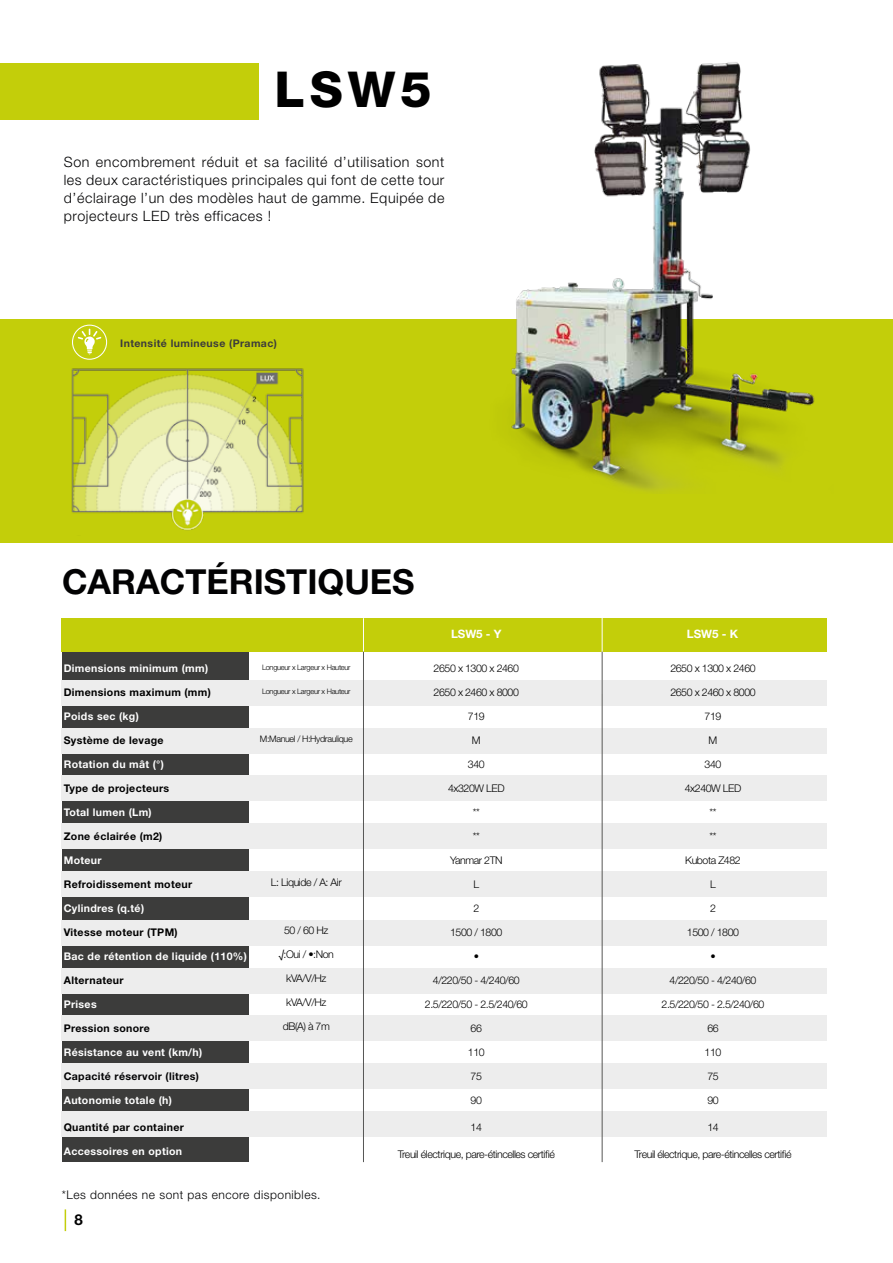
<style>
.page{position:relative;width:893px;height:1263px;background:#fff}
.page>*{position:absolute;margin:0;border:0;box-sizing:border-box;transform-origin:0 0}
.t1{font:800 49.5px "Helvetica Neue";color:#000}
.t2{font:700 34.5px "Helvetica Neue LT Pro";color:#020203}
.t3{font:700 15px "Helvetica Neue LT Pro";color:#000}
.t4{font:300 14.25px/18px "Helvetica Neue LT Pro";letter-spacing:.04em;color:#020203;text-align:justify}
.t5{font:300 12px "Helvetica Neue LT Pro";letter-spacing:.04em;color:#020203}
.t6{font:700 11.55px "Helvetica Neue";color:#fff}
.t7{font:300 10.65px "Helvetica Neue LT Pro";letter-spacing:-.04em;color:#000}
.t8{font:700 10.65px "Helvetica Neue";letter-spacing:.03em;color:#fff}
.t9{font:700 10.65px "Helvetica Neue";letter-spacing:.03em;color:#000}
.t10{font:700 10.65px "Helvetica Neue";letter-spacing:.03em;color:#020203}
.t11{font:700 10.5px "Helvetica Neue LT Pro";letter-spacing:.04em;color:#3c3c3b}
.t12{font:300 9px "Helvetica Neue LT Pro";letter-spacing:-.04em;color:#000}
.t13{font:300 7.5px "Helvetica Neue LT Pro";letter-spacing:-.04em;color:#000}
</style>
<div class="page">
<div style="left:62px;top:623px;width:186px;height:539px;background:#3c3c3b"></div>
<div style="left:62px;top:618px;width:765px;height:34px;background:#c3ce0a"></div>
<div style="left:0;top:319px;width:893px;height:223px;background:#c3ce0a"></div>
<div style="left:62px;top:680px;width:765px;height:25px;background:#ededed"></div>
<div style="left:62px;top:728px;width:765px;height:25px;background:#ededed"></div>
<div style="left:62px;top:776px;width:765px;height:25px;background:#ededed"></div>
<div style="left:62px;top:824px;width:765px;height:25px;background:#ededed"></div>
<div style="left:62px;top:871px;width:765px;height:26px;background:#ededed"></div>
<div style="left:62px;top:921px;width:765px;height:25px;background:#ededed"></div>
<div style="left:62px;top:969px;width:765px;height:25px;background:#ededed"></div>
<div style="left:62px;top:1016px;width:765px;height:25px;background:#ededed"></div>
<div style="left:62px;top:1064px;width:765px;height:25px;background:#ededed"></div>
<div style="left:62px;top:1112px;width:765px;height:25px;background:#ededed"></div>
<hr style="left:363px;top:618px;width:1px;height:34px;background:#fff">
<hr style="left:602px;top:600px;width:1px;height:94px;background:#fff">
<hr style="left:363px;top:652px;width:1px;height:510px;background:#575756">
<hr style="left:602px;top:652px;width:1px;height:510px;background:#575756">
<img style="left:511px;top:62px;width:304px;height:430px">
<div style="left:0;top:64px;width:259px;height:56px;background:#c3ce0a"></div>
<img style="left:71px;top:368px;width:233px;height:163px">
<svg style="left:73px;top:325px;width:33px;height:34px"></svg>
<div style="left:72px;top:325px;width:35px;height:35px;border:1px solid #fff;border-radius:50%"></div>
<svg style="left:78px;top:329px;width:23px;height:25px"></svg>
<svg style="left:65px;top:1209px;width:1px;height:22px"></svg>
<h1 class="t1" style="left:275px;top:60px;width:158px">LSW5</h1>
<h3 class="t4" style="left:64px;top:152px;width:382px">Son encombrement réduit et sa facilité d’utilisation sont les deux caractéristiques principales qui font de cette tour d’éclairage l’un des modèles haut de gamme. Equipée de projecteurs LED très efficaces !</h3>
<p class="t11" style="left:120px;top:337px;width:158px">Intensité lumineuse (Pramac)</p>
<h2 class="t2" style="left:62px;top:561px;width:354px">CARACTÉRISTIQUES</h2>
<p class="t6" style="left:451px;top:627px;width:52px">LSW5 - Y</p>
<p class="t6" style="left:687px;top:627px;width:53px">LSW5 - K</p>
<p class="t8" style="left:64px;top:661px;width:146px">Dimensions minimum (mm)</p>
<p class="t9" style="left:64px;top:685px;width:149px">Dimensions maximum (mm)</p>
<p class="t8" style="left:64px;top:709px;width:77px">Poids sec (kg)</p>
<p class="t9" style="left:64px;top:733px;width:101px">Système de levage</p>
<p class="t8" style="left:64px;top:757px;width:102px">Rotation du mât (°)</p>
<p class="t9" style="left:64px;top:781px;width:107px">Type de projecteurs</p>
<p class="t8" style="left:64px;top:805px;width:89px">Total lumen (Lm)</p>
<p class="t9" style="left:64px;top:829px;width:100px">Zone éclairée (m2)</p>
<p class="t8" style="left:64px;top:853px;width:39px">Moteur</p>
<p class="t9" style="left:64px;top:877px;width:130px">Refroidissement moteur</p>
<p class="t8" style="left:64px;top:901px;width:82px">Cylindres (q.té)</p>
<p class="t9" style="left:64px;top:925px;width:115px">Vitesse moteur (TPM)</p>
<p class="t8" style="left:64px;top:949px;width:185px">Bac de rétention de liquide (110%)</p>
<p class="t9" style="left:64px;top:973px;width:61px">Alternateur</p>
<p class="t8" style="left:64px;top:997px;width:34px">Prises</p>
<p class="t10" style="left:64px;top:1021px;width:88px">Pression sonore</p>
<p class="t8" style="left:64px;top:1045px;width:140px">Résistance au vent (km/h)</p>
<p class="t10" style="left:64px;top:1069px;width:137px">Capacité réservoir (litres)</p>
<p class="t8" style="left:64px;top:1093px;width:110px">Autonomie totale (h)</p>
<p class="t9" style="left:64px;top:1120px;width:122px">Quantité par container</p>
<p class="t8" style="left:64px;top:1144px;width:120px">Accessoires en option</p>
<p class="t13" style="left:262px;top:662px;width:90px">Longueur x Largeur x Hauteur</p>
<p class="t13" style="left:262px;top:686px;width:90px">Longueur x Largeur x Hauteur</p>
<p class="t12" style="left:260px;top:733px;width:94px">M:Manuel / H:Hydraulique</p>
<p class="t7" style="left:271px;top:875px;width:72px">L: Liquide / A: Air</p>
<p class="t7" style="left:284px;top:923px;width:46px">50 / 60 Hz</p>
<p class="t7" style="left:279px;top:947px;width:57px">√:Oui / •:Non</p>
<p class="t7" style="left:286px;top:971px;width:42px">kVA/V/Hz</p>
<p class="t7" style="left:286px;top:995px;width:42px">kVA/V/Hz</p>
<p class="t7" style="left:283px;top:1019px;width:49px">dB(A) à 7m</p>
<p class="t5" style="left:62px;top:1187px;width:260px">*Les données ne sont pas encore disponibles.</p>
<h3 class="t3" style="left:74px;top:1210px;width:10px">8</h3>
<p class="t7" style="left:434px;top:662px;width:87px">2650 x 1300 x 2460</p>
<p class="t7" style="left:434px;top:685px;width:87px">2650 x 2460 x 8000</p>
<p class="t7" style="left:468px;top:709px;width:18px">719</p>
<p class="t7" style="left:472px;top:733px;width:10px">M</p>
<p class="t7" style="left:468px;top:757px;width:18px">340</p>
<p class="t7" style="left:448px;top:781px;width:58px">4x320W LED</p>
<p class="t7" style="left:473px;top:805px;width:9px">**</p>
<p class="t7" style="left:473px;top:829px;width:9px">**</p>
<p class="t7" style="left:450px;top:853px;width:54px">Yanmar 2TN</p>
<p class="t7" style="left:473px;top:877px;width:7px">L</p>
<p class="t7" style="left:473px;top:901px;width:7px">2</p>
<p class="t7" style="left:450px;top:925px;width:54px">1500 / 1800</p>
<p class="t7" style="left:474px;top:949px;width:7px">•</p>
<p class="t7" style="left:433px;top:973px;width:88px">4/220/50 - 4/240/60</p>
<p class="t7" style="left:425px;top:997px;width:104px">2.5/220/50 - 2.5/240/60</p>
<p class="t7" style="left:471px;top:1021px;width:13px">66</p>
<p class="t7" style="left:468px;top:1045px;width:18px">110</p>
<p class="t7" style="left:471px;top:1069px;width:13px">75</p>
<p class="t7" style="left:471px;top:1093px;width:13px">90</p>
<p class="t7" style="left:471px;top:1120px;width:13px">14</p>
<p class="t7" style="left:398px;top:1147px;width:159px">Treuil électrique, pare-étincelles certifié</p>
<p class="t7" style="left:670px;top:661px;width:87px">2650 x 1300 x 2460</p>
<p class="t7" style="left:670px;top:685px;width:87px">2650 x 2460 x 8000</p>
<p class="t7" style="left:705px;top:709px;width:18px">719</p>
<p class="t7" style="left:709px;top:733px;width:10px">M</p>
<p class="t7" style="left:705px;top:757px;width:18px">340</p>
<p class="t7" style="left:685px;top:781px;width:58px">4x240W LED</p>
<p class="t7" style="left:709px;top:805px;width:9px">**</p>
<p class="t7" style="left:709px;top:829px;width:9px">**</p>
<p class="t7" style="left:685px;top:853px;width:57px">Kubota Z482</p>
<p class="t7" style="left:710px;top:877px;width:7px">L</p>
<p class="t7" style="left:710px;top:901px;width:7px">2</p>
<p class="t7" style="left:687px;top:925px;width:54px">1500 / 1800</p>
<p class="t7" style="left:710px;top:949px;width:7px">•</p>
<p class="t7" style="left:670px;top:973px;width:88px">4/220/50 - 4/240/60</p>
<p class="t7" style="left:662px;top:997px;width:104px">2.5/220/50 - 2.5/240/60</p>
<p class="t7" style="left:707px;top:1021px;width:13px">66</p>
<p class="t7" style="left:705px;top:1045px;width:18px">110</p>
<p class="t7" style="left:707px;top:1069px;width:13px">75</p>
<p class="t7" style="left:707px;top:1093px;width:13px">90</p>
<p class="t7" style="left:707px;top:1120px;width:13px">14</p>
<p class="t7" style="left:634px;top:1147px;width:159px">Treuil électrique, pare-étincelles certifié</p>
</div>
